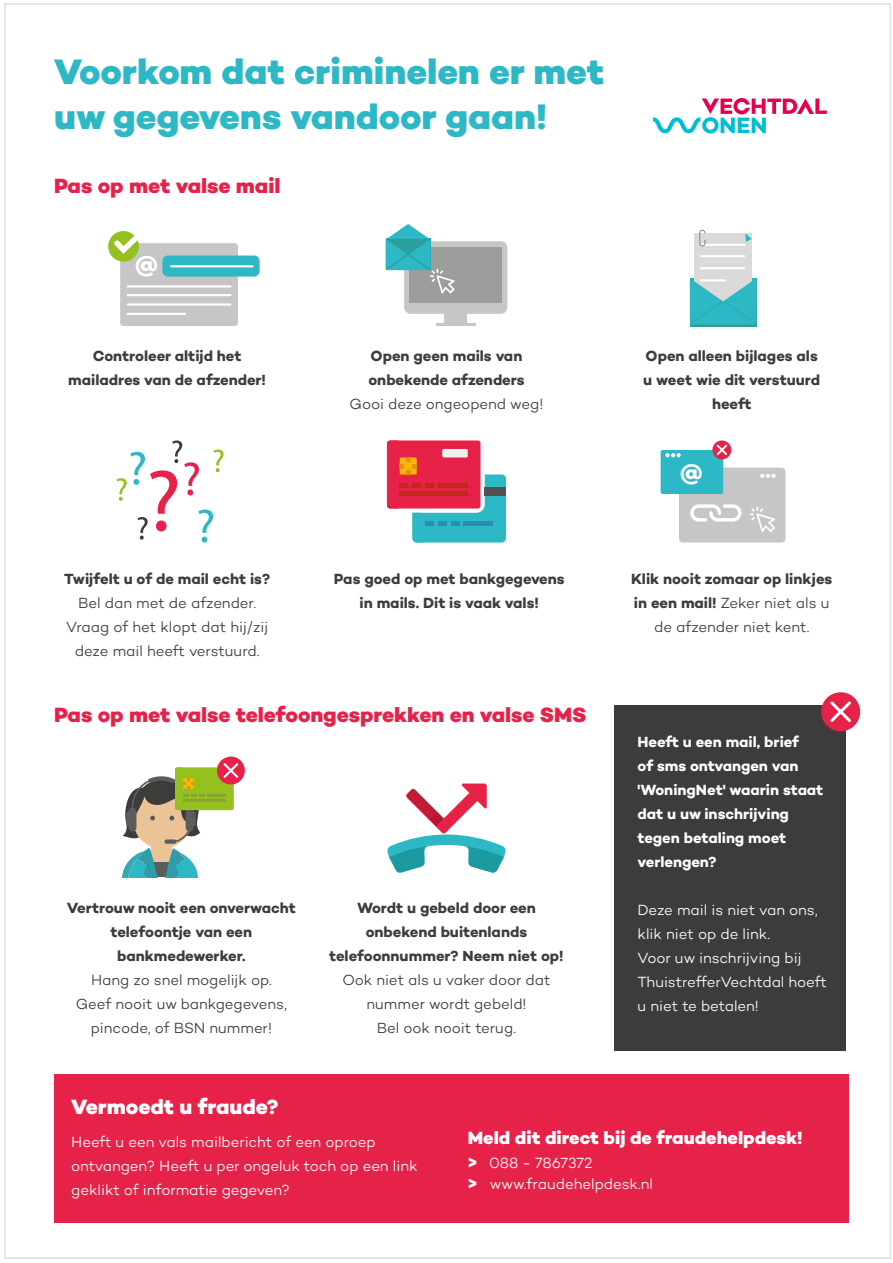
<style>
.page{position:relative;width:893px;height:1263px;background:#fff}
.page>*{position:absolute;margin:0;border:0;box-sizing:border-box;transform-origin:0 0}
.t1{font:800 36px/45px "Campton";letter-spacing:-.005em;color:#2db8c5}
.t2{font:800 24px "Campton";color:#fff}
.t3{font:800 23.7px "Campton";color:#fff}
.t4{font:800 21px "Campton";letter-spacing:-.005em;color:#e62249}
.t5{font:800 21px "Campton";color:#fff}
.t6{font:800 18px "Campton";color:#fff}
.t7{font:700 15px/24px "Campton";letter-spacing:-.005em;color:#3c3c3b;text-align:center}
.t8{font:300 15px/24px "Campton";letter-spacing:-.005em;color:#fff}
.t9{font:300 15px/24px "Campton";letter-spacing:-.005em;color:#3c3c3b;text-align:center}
.t10{font:700 15px/24px "Campton";letter-spacing:-.005em;color:#fff}
.s1{font-weight:300}
.s2{font-weight:800;font-size:18px}
</style>
<div class="page">
<div style="left:120px;top:243px;width:118px;height:83px;background:#c6c6c6;border-radius:3px"></div>
<svg style="left:108px;top:231px;width:31px;height:31px"></svg>
<svg style="left:109px;top:231px;width:30px;height:27px"></svg>
<div style="left:162px;top:256px;width:98px;height:21px;background:#2db8c5;border-radius:5px"></div>
<hr style="left:128px;top:285px;width:102px;height:2px;background:#fff">
<hr style="left:128px;top:294px;width:102px;height:2px;background:#fff">
<hr style="left:128px;top:303px;width:102px;height:3px;background:#fff">
<hr style="left:128px;top:313px;width:57px;height:2px;background:#fff">
<hr style="left:171px;top:265px;width:82px;height:2px;background:#fff">
<svg style="left:117px;top:440px;width:107px;height:102px"></svg>
<div style="left:175px;top:767px;width:59px;height:43px;background:#95c11f;border-radius:2px"></div>
<hr style="left:183px;top:799px;width:43px;height:3px;background:#88a332">
<hr style="left:207px;top:794px;width:19px;height:3px;background:#88a332">
<svg style="left:122px;top:767px;width:82px;height:110px"></svg>
<div style="left:217px;top:756px;width:28px;height:28px;background:#e62249;border-radius:50%"></div>
<svg style="left:223px;top:763px;width:16px;height:15px"></svg>
<div style="left:690px;top:279px;width:66px;height:47px;background:#2b9e9e"></div>
<div style="left:694px;top:233px;width:58px;height:87px;background:#dadada"></div>
<svg style="left:690px;top:278px;width:66px;height:47px"></svg>
<hr style="left:701px;top:244px;width:43px;height:2px;background:#fff">
<hr style="left:701px;top:255px;width:43px;height:2px;background:#fff">
<hr style="left:701px;top:267px;width:43px;height:2px;background:#fff">
<hr style="left:701px;top:279px;width:24px;height:2px;background:#fff">
<div style="left:699px;top:230px;width:6px;height:16px;border:1px solid #878787;border-radius:3px"></div>
<svg style="left:745px;top:233px;width:7px;height:9px"></svg>
<div style="left:404px;top:241px;width:103px;height:73px;background:#c6c6c6;border-radius:7px"></div>
<div style="left:410px;top:247px;width:92px;height:56px;background:#9d9d9c"></div>
<div style="left:444px;top:307px;width:23px;height:16px;background:#c6c6c6"></div>
<hr style="left:436px;top:323px;width:40px;height:3px;background:#c6c6c6">
<svg style="left:386px;top:224px;width:69px;height:69px"></svg>
<svg style="left:387px;top:440px;width:119px;height:102px"></svg>
<svg style="left:387px;top:783px;width:119px;height:90px"></svg>
<div style="left:679px;top:468px;width:106px;height:74px;background:#c6c6c6;border-radius:4px"></div>
<div style="left:661px;top:450px;width:62px;height:44px;background:#2db8c5;border-radius:2px"></div>
<svg style="left:665px;top:453px;width:16px;height:4px"></svg>
<svg style="left:760px;top:474px;width:16px;height:4px"></svg>
<svg style="left:750px;top:507px;width:25px;height:25px"></svg>
<svg style="left:690px;top:504px;width:52px;height:18px"></svg>
<svg style="left:712px;top:440px;width:19px;height:19px"></svg>
<svg style="left:715px;top:443px;width:14px;height:14px"></svg>
<div style="left:54px;top:1074px;width:794px;height:148px;background:#e62249"></div>
<svg style="left:653px;top:98px;width:174px;height:36px"></svg>
<div style="left:614px;top:705px;width:232px;height:345px;background:#3c3c3b"></div>
<div style="left:821px;top:692px;width:39px;height:39px;background:#e62249;border-radius:50%"></div>
<svg style="left:830px;top:701px;width:21px;height:21px"></svg>
<h1 class="t1" style="left:54px;top:49px;width:552px">Voorkom dat criminelen er met uw gegevens vandoor gaan!</h1>
<h3 class="t4" style="left:54px;top:172px;width:228px">Pas op met valse mail</h3>
<h2 class="t2" style="left:135px;top:248px;width:25px">@</h2>
<p class="t7" style="left:68px;top:344px;width:199px">Controleer altijd het mailadres van de afzender!</p>
<p class="t7" style="left:64px;top:566px;width:207px">Twijfelt u of de mail echt is?</p>
<p class="t9" style="left:66px;top:590px;width:204px">Bel dan met de afzender.<br>Vraag of het klopt dat hij/zij deze mail heeft verstuurd.</p>
<p class="t7" style="left:368px;top:344px;width:158px;text-align:left">Open geen mails van onbekende afzenders</p>
<p class="t9" style="left:350px;top:392px;width:195px">Gooi deze ongeopend weg!</p>
<p class="t7" style="left:334px;top:566px;width:232px">Pas goed op met bankgegevens in mails. Dit is vaak vals!</p>
<h3 class="t4" style="left:54px;top:701px;width:534px">Pas op met valse telefoongesprekken en valse SMS</h3>
<p class="t7" style="left:67px;top:896px;width:230px">Vertrouw nooit een onverwacht telefoontje van een bankmedewerker.</p>
<p class="t9" style="left:76px;top:968px;width:213px">Hang zo snel mogelijk op.<br>Geef nooit uw bankgegevens, pincode, of BSN nummer!</p>
<p class="t7" style="left:329px;top:896px;width:236px">Wordt u gebeld door een onbekend buitenlands telefoonnummer? Neem niet op!</p>
<p class="t9" style="left:342px;top:968px;width:210px">Ook niet als u vaker door dat nummer wordt gebeld!<br>Bel ook nooit terug.</p>
<p class="t7" style="left:643px;top:344px;width:178px">Open alleen bijlages als u weet wie dit verstuurd heeft</p>
<h3 class="t3" style="left:680px;top:457px;width:25px">@</h3>
<p class="t7" style="left:631px;top:566px;width:203px">Klik nooit zomaar op linkjes in een mail! <span class="s1">Zeker niet als u de afzender niet kent.</span></p>
<p class="t10" style="left:638px;top:729px;width:187px">Heeft u een mail, brief<br>of sms ontvangen van 'WoningNet' waarin staat dat u uw inschrijving tegen betaling moet verlengen?</p>
<p class="t8" style="left:638px;top:897px;width:191px">Deze mail is niet van ons, klik niet op de link.<br>Voor uw inschrijving bij<br>ThuistrefferVechtdal hoeft u niet te betalen!</p>
<h3 class="t5" style="left:71px;top:1093px;width:209px">Vermoedt u fraude?</h3>
<p class="t8" style="left:71px;top:1129px;width:348px">Heeft u een vals mailbericht of een oproep ontvangen? Heeft u per ongeluk toch op een link geklikt of informatie gegeven?</p>
<p class="t6" style="left:468px;top:1126px;width:336px">Meld dit direct bij de fraudehelpdesk!</p>
<p class="t8" style="left:468px;top:1152px;width:187px;line-height:21px"><span class="s2">&gt;</span> 088 - 7867372<br><span class="s2">&gt;</span> www.fraudehelpdesk.nl</p>
</div>
